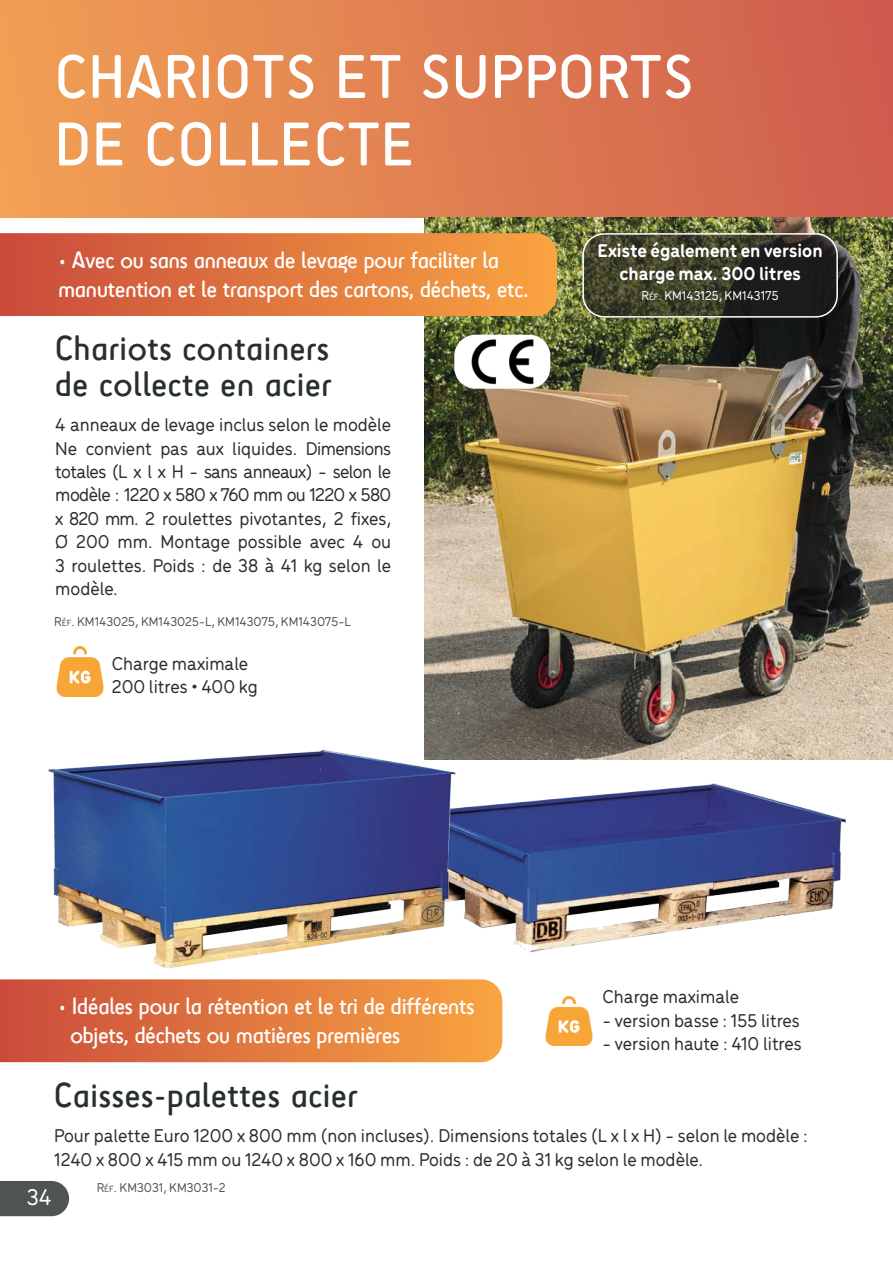
<style>
.page{position:relative;width:893px;height:1263px;background:#fff}
.page>*{position:absolute;margin:0;border:0;box-sizing:border-box;transform-origin:0 0}
.t1{font:63px/67.5px "Sci Fly Sans";letter-spacing:.015em;color:#fff}
.t2{font:36px/36px "Sci Fly Sans";color:#282f30}
.t3{font:24px/28.8px "Sci Fly Sans";letter-spacing:-.03em;color:#fff}
.t4{font:500 24px "Menco";color:#fff}
.t5{font:500 19.5px/23.4px "Menco";color:#282f30}
.t6{font:700 19.5px/23.4px "Menco";color:#fff;text-align:center}
.t7{font:500 13.5px "Menco";color:#4f5453}
.t8{font:500 13.5px "Menco";color:#fff}
.s1{font-size:9.45px}
</style>
<div class="page">
<div style="left:0;top:0;width:893px;height:218px;background:linear-gradient(to right,#f2a054,#ce5c4e)"></div>
<img style="left:425px;top:218px;width:468px;height:541px">
<img style="left:480px;top:757px;width:386px;height:196px">
<img style="left:48px;top:732px;width:432px;height:237px">
<svg style="left:0;top:233px;width:557px;height:83px;background:#e0773e"></svg>
<svg style="left:0;top:979px;width:502px;height:83px;background:#e17840"></svg>
<img style="left:454px;top:335px;width:96px;height:54px">
<svg style="left:583px;top:234px;width:254px;height:84px;background:#343325"></svg>
<div style="left:582px;top:233px;width:256px;height:85px;border:2px solid #fff;border-radius:21px"></div>
<img style="left:56px;top:647px;width:48px;height:49px">
<img style="left:545px;top:996px;width:48px;height:49px">
<div style="left:0;top:1181px;width:69px;height:35px;background:#4f5453"></div>
<h1 class="t1" style="left:55px;top:43px;width:641px">CHARIOTS ET SUPPORTS<br>DE COLLECTE</h1>
<p class="t3" style="left:58px;top:245px;width:472px">• Avec ou sans anneaux de levage pour faciliter la manutention et le transport des cartons, déchets, etc.</p>
<h2 class="t2" style="left:55px;top:330px;width:278px">Chariots containers de collecte en acier</h2>
<p class="t5" style="left:55px;top:412px;width:337px;text-align:justify">4 anneaux de levage inclus selon le modèle Ne convient pas aux liquides. Dimensions totales (L x l x H - sans anneaux) - selon le modèle : 1220 x 580 x 760 mm ou 1220 x 580 x 820 mm. 2 roulettes pivotantes, 2 fixes, Ø 200 mm. Montage possible avec 4 ou 3 roulettes. Poids : de 38 à 41 kg selon le modèle.</p>
<p class="t7" style="left:54px;top:612px;width:298px">R<span class="s1">éf</span>. KM143025, KM143025-L, KM143075, KM143075-L</p>
<p class="t5" style="left:112px;top:650px;width:147px">Charge maximale<br>200 litres • 400 kg</p>
<p class="t6" style="left:598px;top:237px;width:227px">Existe également en version charge max. 300 litres</p>
<p class="t8" style="left:641px;top:286px;width:139px">R<span class="s1">éf</span>. KM143125, KM143175</p>
<p class="t3" style="left:70px;top:991px;width:406px;text-indent:-12px">• Idéales pour la rétention et le tri de différents objets, déchets ou matières premières</p>
<h2 class="t2" style="left:54px;top:1077px;width:305px">Caisses-palettes acier</h2>
<p class="t5" style="left:603px;top:984px;width:138px">Charge maximale</p>
<p class="t5" style="left:603px;top:1007px;width:199px">- version basse : 155 litres</p>
<p class="t5" style="left:603px;top:1031px;width:201px">- version haute : 410 litres</p>
<p class="t5" style="left:54px;top:1123px;width:755px">Pour palette Euro 1200 x 800 mm (non incluses). Dimensions totales (L x l x H) - selon le modèle :<br>1240 x 800 x 415 mm ou 1240 x 800 x 160 mm. Poids : de 20 à 31 kg selon le modèle.</p>
<p class="t4" style="left:27px;top:1180px;width:27px">34</p>
<p class="t7" style="left:97px;top:1178px;width:131px">R<span class="s1">éf</span>. KM3031, KM3031-2</p>
</div>
